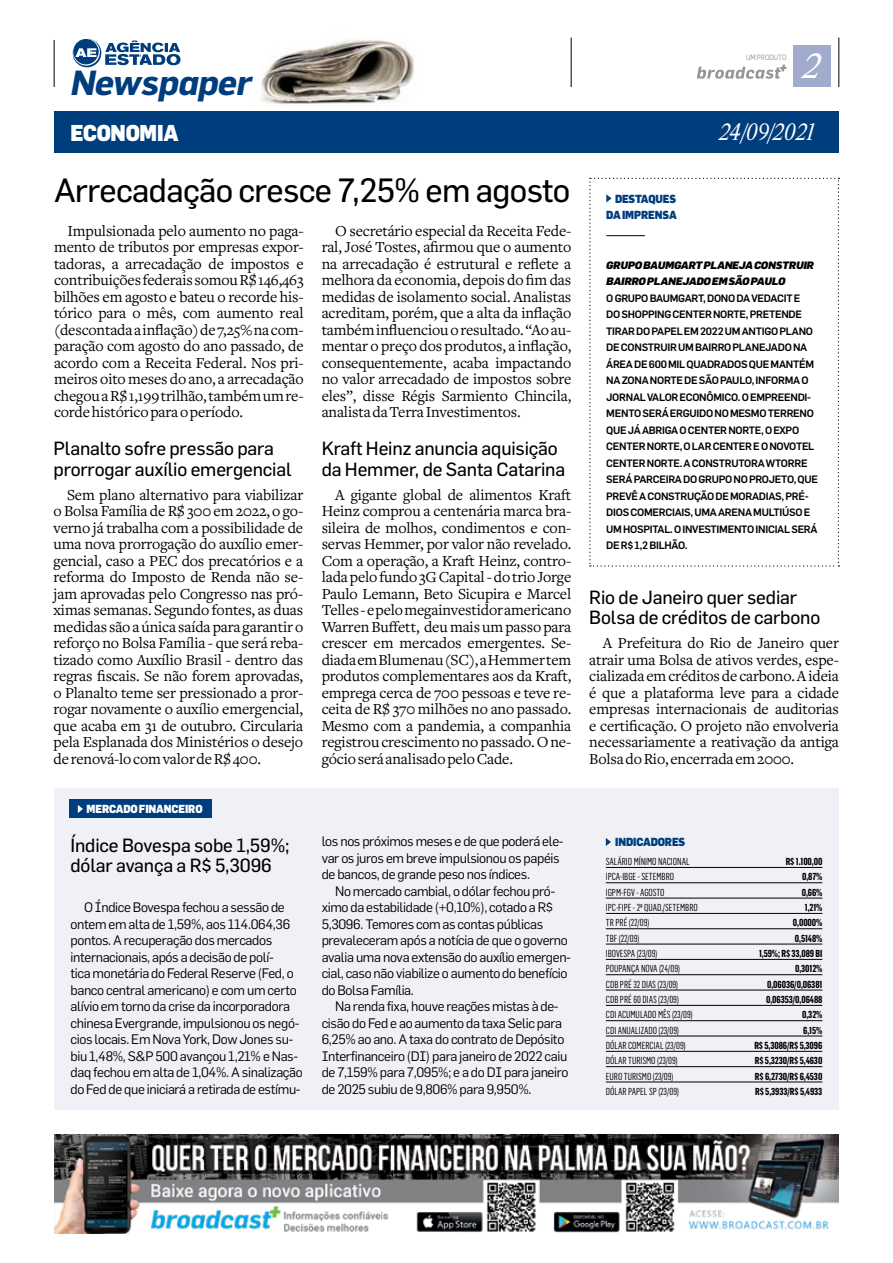
<style>
.page{position:relative;width:893px;height:1263px;background:#fff}
.page>*{position:absolute;margin:0;border:0;box-sizing:border-box;transform-origin:0 0}
.t1{font:italic 34.5px "Estado Headline";color:#fff}
.t2{font:italic 700 34.2px "Flama";letter-spacing:-.02em;color:#003d7d}
.t3{font:33px "Flama Basic";letter-spacing:-.02em;color:#000}
.t4{font:italic 23.1px "Estado Headline";letter-spacing:-.025em;color:#fff;scale:.9 1}
.t5{font:900 22.5px "Flama";letter-spacing:-.01em;color:#fff;scale:.9 1}
.t6{font:18.75px/20.2px "Flama Basic";letter-spacing:-.01em;color:#000}
.t7{font:15.9px/16.5px "Freight Text";letter-spacing:-.01em;color:#000;text-align:justify}
.t8{font:13.5px/16.5px "Flama";letter-spacing:-.025em;color:#000}
.t9{font:900 11.55px/16.5px "Flama";letter-spacing:-.01em;color:#003d7d;text-align:right;scale:.9 1}
.t10{font:900 11.55px "Flama";letter-spacing:-.01em;color:#fff;scale:.9 1}
.t11{font:500 10.5px/16.5px "Flama";letter-spacing:-.025em;color:#000}
.t12{font:9.9px/15.3px "Flama Condensed";color:#000}
.t13{font:700 9.9px/15.3px "Flama Condensed";letter-spacing:-.01em;color:#000;text-align:right}
.t14{font:7.5px "Flama";letter-spacing:-.015em;color:#939598;scale:.9 1}
.s1{font-weight:900;font-style:italic}
</style>
<div class="page">
<img style="left:244px;top:39px;width:182px;height:73px">
<div style="left:793px;top:46px;width:38px;height:41px;background:#a0abcd"></div>
<div style="left:54px;top:112px;width:785px;height:41px;background:#003d7d"></div>
<hr style="left:54px;top:40px;width:1px;height:47px;background:#000">
<hr style="left:571px;top:38px;width:1px;height:49px;background:#000">
<hr style="left:839px;top:38px;width:1px;height:49px;background:#000">
<svg style="left:72px;top:39px;width:109px;height:28px"></svg>
<svg style="left:697px;top:65px;width:90px;height:14px"></svg>
<img style="left:54px;top:1135px;width:785px;height:99px">
<div style="left:54px;top:788px;width:785px;height:322px;background:#f0f1f7"></div>
<div style="left:70px;top:800px;width:142px;height:18px;background:#003d7d"></div>
<svg style="left:78px;top:805px;width:5px;height:8px"></svg>
<hr style="left:606px;top:882px;width:216px;height:1px;background:#000">
<hr style="left:606px;top:867px;width:216px;height:1px;background:#000">
<hr style="left:606px;top:898px;width:216px;height:1px;background:#000">
<hr style="left:606px;top:913px;width:216px;height:1px;background:#000">
<hr style="left:606px;top:928px;width:216px;height:1px;background:#000">
<hr style="left:606px;top:944px;width:216px;height:1px;background:#000">
<hr style="left:606px;top:959px;width:216px;height:1px;background:#000">
<hr style="left:606px;top:974px;width:216px;height:1px;background:#000">
<hr style="left:606px;top:990px;width:216px;height:1px;background:#000">
<hr style="left:606px;top:1005px;width:216px;height:1px;background:#000">
<hr style="left:606px;top:1020px;width:216px;height:1px;background:#000">
<hr style="left:606px;top:1036px;width:216px;height:1px;background:#000">
<hr style="left:606px;top:1051px;width:216px;height:1px;background:#000">
<hr style="left:606px;top:1066px;width:216px;height:1px;background:#000">
<hr style="left:606px;top:1082px;width:216px;height:1px;background:#000">
<svg style="left:606px;top:838px;width:5px;height:8px"></svg>
<svg style="left:589px;top:178px;width:250px;height:389px"></svg>
<hr style="left:606px;top:235px;width:39px;height:1px;background:#000">
<p class="t2" style="left:70px;top:62px;width:182px">Newspaper</p>
<p class="t5" style="left:70px;top:116px;width:122px">ECONOMIA</p>
<p class="t3" style="left:54px;top:167px;width:518px">Arrecadação cresce 7,25% em agosto</p>
<p class="t7" style="left:54px;top:222px;width:251px;text-indent:14px">Impulsionada pelo aumento no paga&shy;mento de tributos por empresas expor&shy;tadoras, a arrecadação de impostos e contribuições federais somou R$ 146,463 bilhões em agosto e bateu o recorde his&shy;tórico para o mês, com aumento real (descontada a inflação) de 7,25% na com&shy;paração com agosto do ano passado, de acordo com a Receita Federal. Nos pri&shy;meiros oito meses do ano, a arrecadação chegou a R$ 1,199 trilhão, também um re&shy;corde histórico para o período.</p>
<p class="t7" style="left:322px;top:222px;width:251px;text-indent:14px">O secretário especial da Receita Fede&shy;ral, José Tostes, afirmou que o aumento na arrecadação é estrutural e reflete a melhora da economia, depois do fim das medidas de isolamento social. Analistas acreditam, porém, que a alta da inflação também influenciou o resultado. “Ao au&shy;mentar o preço dos produtos, a inflação, consequentemente, acaba impactando no valor arrecadado de impostos sobre eles”, disse Régis Sarmiento Chincila, analista da Terra Investimentos.</p>
<p class="t6" style="left:54px;top:437px;width:240px">Planalto sofre pressão para prorrogar auxílio emergencial</p>
<p class="t7" style="left:54px;top:486px;width:251px;text-indent:14px">Sem plano alternativo para viabilizar o Bolsa Família de R$ 300 em 2022, o go&shy;verno já trabalha com a possibilidade de uma nova prorrogação do auxílio emer&shy;gencial, caso a PEC dos precatórios e a reforma do Imposto de Renda não se&shy;jam aprovadas pelo Congresso nas pró&shy;ximas semanas. Segundo fontes, as duas medidas são a única saída para garantir o reforço no Bolsa Família - que será reba&shy;tizado como Auxílio Brasil - dentro das regras fiscais. Se não forem aprovadas, o Planalto teme ser pressionado a pror&shy;rogar novamente o auxílio emergencial, que acaba em 31 de outubro. Circularia pela Esplanada dos Ministérios o desejo de renová-lo com valor de R$ 400.</p>
<p class="t10" style="left:87px;top:800px;width:131px">MERCADO FINANCEIRO</p>
<p class="t6" style="left:70px;top:833px;width:220px">Índice Bovespa sobe 1,59%; dólar avança a R$ 5,3096</p>
<p class="t8" style="left:70px;top:899px;width:234px;text-indent:14px">O Índice Bovespa fechou a sessão de ontem em alta de 1,59%, aos 114.064,36 pontos. A recuperação dos mercados internacionais, após a decisão de polí-<br>tica monetária do Federal Reserve (Fed, o banco central americano) e com um certo alívio em torno da crise da incorporadora chinesa Evergrande, impulsionou os negó&shy;cios locais. Em Nova York, Dow Jones su&shy;biu 1,48%, S&amp;P 500 avançou 1,21% e Nas&shy;daq fechou em alta de 1,04%. A sinalização do Fed de que iniciará a retirada de estímu-</p>
<p class="t6" style="left:322px;top:437px;width:245px">Kraft Heinz anuncia aquisição da Hemmer, de Santa Catarina</p>
<p class="t7" style="left:322px;top:486px;width:251px;text-indent:14px">A gigante global de alimentos Kraft Heinz comprou a centenária marca bra&shy;sileira de molhos, condimentos e con&shy;servas Hemmer, por valor não revelado.<br>Com a operação, a Kraft Heinz, contro&shy;lada pelo fundo 3G Capital - do trio Jorge Paulo Lemann, Beto Sicupira e Marcel Telles - e pelo megainvestidor americano Warren Buffett, deu mais um passo para crescer em mercados emergentes. Se&shy;diada em Blumenau (SC), a Hemmer tem produtos complementares aos da Kraft, emprega cerca de 700 pessoas e teve re&shy;ceita de R$ 370 milhões no ano passado.<br>Mesmo com a pandemia, a companhia registrou crescimento no passado. O ne&shy;gócio será analisado pelo Cade.</p>
<p class="t8" style="left:322px;top:833px;width:244px">los nos próximos meses e de que poderá ele-</p>
<p class="t8" style="left:322px;top:849px;width:240px">var os juros em breve impulsionou os papéis</p>
<p class="t8" style="left:322px;top:866px;width:210px">de bancos, de grande peso nos índices.</p>
<p class="t8" style="left:335px;top:882px;width:222px">No mercado cambial, o dólar fechou pró-</p>
<p class="t8" style="left:322px;top:899px;width:233px">ximo da estabilidade (+0,10%), cotado a R$</p>
<p class="t8" style="left:322px;top:915px;width:223px">5,3096. Temores com as contas públicas</p>
<p class="t8" style="left:322px;top:932px;width:248px">prevaleceram após a notícia de que o governo</p>
<p class="t8" style="left:322px;top:948px;width:251px">avalia uma nova extensão do auxílio emergen-</p>
<p class="t8" style="left:322px;top:965px;width:247px">cial, caso não viabilize o aumento do benefício</p>
<p class="t8" style="left:322px;top:981px;width:94px">do Bolsa Família.</p>
<p class="t8" style="left:335px;top:998px;width:225px">Na renda fixa, houve reações mistas à de-</p>
<p class="t8" style="left:322px;top:1014px;width:242px">cisão do Fed e ao aumento da taxa Selic para</p>
<p class="t8" style="left:322px;top:1031px;width:244px">6,25% ao ano. A taxa do contrato de Depósito</p>
<p class="t8" style="left:322px;top:1047px;width:247px">Interfinanceiro (DI) para janeiro de 2022 caiu</p>
<p class="t8" style="left:322px;top:1064px;width:248px">de 7,159% para 7,095%; e a do DI para janeiro</p>
<p class="t8" style="left:322px;top:1080px;width:211px">de 2025 subiu de 9,806% para 9,950%.</p>
<p class="t14" style="left:746px;top:53px;width:46px">UM PRODUTO</p>
<p class="t1" style="left:802px;top:50px;width:20px">2</p>
<p class="t9" style="left:606px;top:189px;width:80px">DESTAQUES<br>DA IMPRENSA</p>
<p class="t4" style="left:719px;top:122px;width:108px">24/09/2021</p>
<p class="t11" style="left:606px;top:256px;width:209px"><span class="s1">GRUPO BAUMGART PLANEJA CONSTRUIR BAIRRO PLANEJADO EM SÃO PAULO<br></span>O GRUPO BAUMGART, DONO DA VEDACIT E DO SHOPPING CENTER NORTE, PRETENDE TIRAR DO PAPEL EM 2022 UM ANTIGO PLANO DE CONSTRUIR UM BAIRRO PLANEJADO NA ÁREA DE 600 MIL QUADRADOS QUE MANTÉM NA ZONA NORTE DE SÃO PAULO, INFORMA O JORNAL VALOR ECONÔMICO. O EMPREENDI-MENTO SERÁ ERGUIDO NO MESMO TERRENO QUE JÁ ABRIGA O CENTER NORTE, O EXPO CENTER NORTE, O LAR CENTER E O NOVO</p>
<p class="t11" style="left:606px;top:437px;width:213px;text-indent:190px">TEL<br>CENTER NORTE. A CONSTRUTORA WTORRE<br>SERÁ PARCEIRA DO GRUPO NO PROJETO, QUE<br>PREVÊ A CONSTRUÇÃO DE MORADIAS, PRÉ-<br>DIOS COMERCIAIS, UMA ARENA MULTIÚSO E<br>UM HOSPITAL. O INVESTIMENTO INICIAL SERÁ<br>DE R$ 1,2 BILHÃO.</p>
<p class="t6" style="left:589px;top:586px;width:232px">Rio de Janeiro quer sediar<br>Bolsa de créditos de carbono</p>
<p class="t7" style="left:589px;top:635px;width:251px;text-indent:14px">A Prefeitura do Rio de Janeiro quer atrair uma Bolsa de ativos verdes, espe&shy;cializada em créditos de carbono. A ideia é que a plataforma leve para a cidade empresas internacionais de auditorias e certificação. O projeto não envolveria necessariamente a reativação da antiga Bolsa do Rio, encerrada em 2000.</p>
<p class="t9" style="left:615px;top:833px;width:79px">INDICADORES</p>
<p class="t12" style="left:606px;top:853px;width:94px">SALÁRIO MÍNIMO NACIONAL<br>IPCA-IBGE - SETEMBRO<br>IGPM-FGV - AGOSTO<br>IPC-FIPE - 2ª QUAD./SETEMBRO<br>TR PRÉ (22/09)<br>TBF (22/09)<br>IB OVESPA (23/09)<br>POUPANÇA NOVA (24/09)<br>CD B PRÉ 32 DIAS (23/09)<br>CDB PRÉ 60 DIAS (23/09)<br>CDI ACUMULADO MÊS (23/09)<br>CDI ANUALIZADO (23/09)<br>DÓLAR COMERCIAL (23/09)<br>DÓLAR TURISMO (23/09)<br>EURO TURISMO (23/09)<br>DÓLAR PAPEL SP (23/09)</p>
<p class="t13" style="left:754px;top:853px;width:70px">R$ 1.100,00<br>0,87%<br>0,66%<br>1,21%<br>0,0000%<br>0,5148%<br>1,59%; R$ 33,089 bi<br>0,3012%<br>0,06036/0,06381<br>0,06353/0,06488<br>0,32%<br>6,15%<br>R$ 5,3086/R$ 5,3096<br>R$ 5,3230/R$ 5,4630<br>R$ 6,2730/R$ 6,4530<br>R$ 5,3933/R$ 5,4933</p>
</div>
